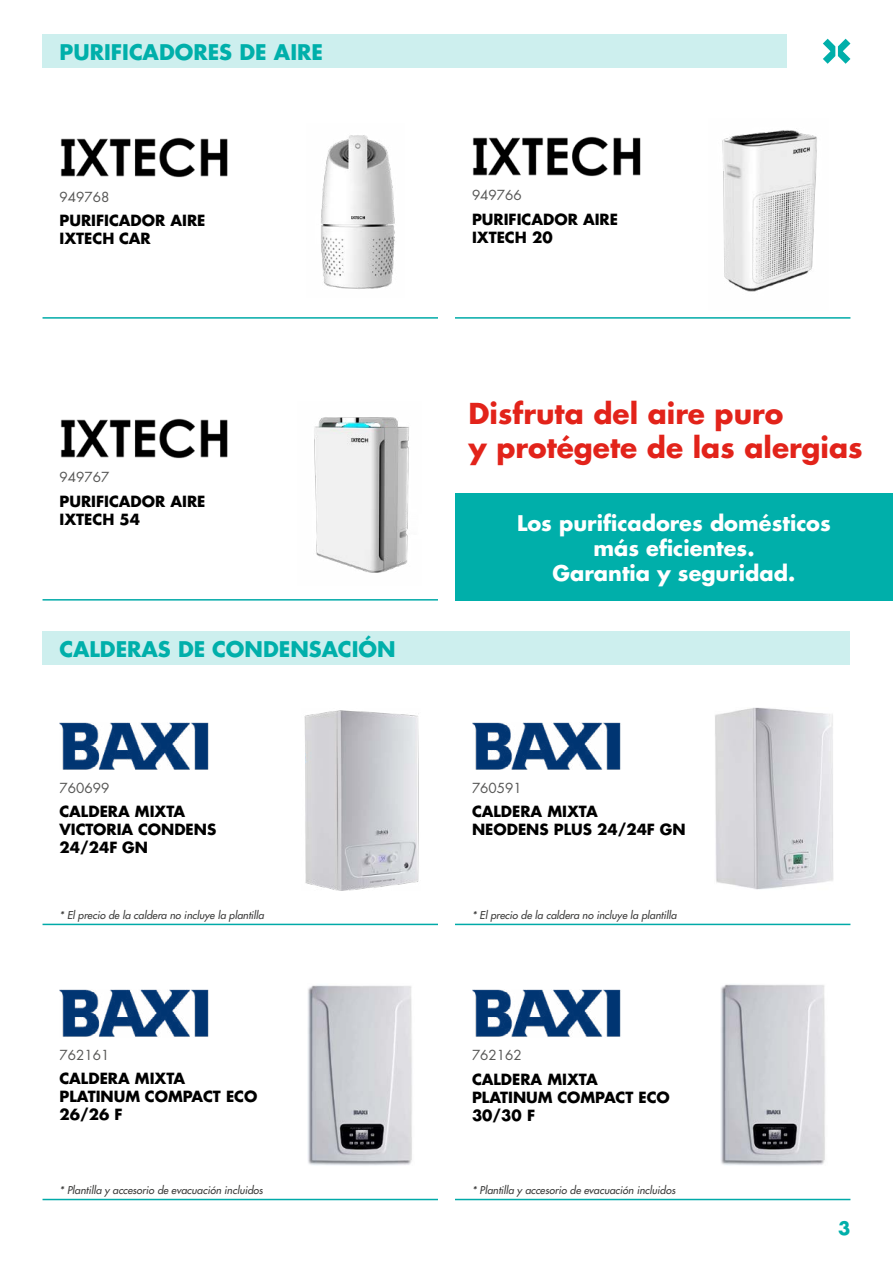
<style>
.page{position:relative;width:893px;height:1263px;background:#fff}
.page>*{position:absolute;margin:0;border:0;box-sizing:border-box;transform-origin:0 0}
.t1{font:700 28.05px/34.2px "Futura LT Pro";color:#e2231a}
.t2{font:700 21px/25.2px "Futura LT Pro";color:#fff;text-align:center}
.t3{font:700 21px "Futura LT Pro";color:#00afaa}
.t4{font:700 18px "Futura LT Pro";color:#00afaa}
.t5{font:700 15px/18px "Futura LT Pro";color:#000}
.t6{font:13.5px "Futura LT Pro";color:#575756}
.t7{font:italic 500 10.5px "Futura LT Pro";color:#3c3c3b}
.s1{font-size:28.5px}
</style>
<div class="page">
<svg style="left:823px;top:39px;width:27px;height:25px"></svg>
<div style="left:455px;top:493px;width:438px;height:108px;background:#00afaa"></div>
<hr style="left:43px;top:317px;width:395px;height:2px;background:#00aaa8">
<img style="left:60px;top:137px;width:168px;height:41px">
<img style="left:321px;top:135px;width:74px;height:154px">
<hr style="left:455px;top:317px;width:395px;height:2px;background:#00aaa8">
<img style="left:472px;top:136px;width:169px;height:41px">
<img style="left:722px;top:130px;width:95px;height:162px">
<hr style="left:43px;top:599px;width:395px;height:2px;background:#00aaa8">
<img style="left:60px;top:418px;width:168px;height:41px">
<img style="left:314px;top:417px;width:95px;height:156px">
<div style="left:43px;top:34px;width:744px;height:34px;background:#cdefee"></div>
<div style="left:43px;top:631px;width:807px;height:34px;background:#cdefee"></div>
<hr style="left:43px;top:924px;width:395px;height:1px;background:#00aaa8">
<img style="left:60px;top:722px;width:149px;height:48px">
<img style="left:304px;top:710px;width:115px;height:181px">
<hr style="left:455px;top:924px;width:395px;height:1px;background:#00aaa8">
<img style="left:715px;top:707px;width:118px;height:183px">
<img style="left:472px;top:722px;width:149px;height:48px">
<img style="left:60px;top:989px;width:149px;height:48px">
<img style="left:307px;top:985px;width:105px;height:181px">
<hr style="left:43px;top:1199px;width:395px;height:1px;background:#00aaa8">
<img style="left:720px;top:984px;width:105px;height:182px">
<hr style="left:455px;top:1199px;width:395px;height:1px;background:#00aaa8">
<img style="left:472px;top:989px;width:149px;height:48px">
<h2 class="t3" style="left:60px;top:36px;width:265px">PURIFICADORES DE AIRE</h2>
<p class="t6" style="left:60px;top:187px;width:51px">949768</p>
<p class="t5" style="left:60px;top:211px;width:148px">PURIFICADOR AIRE<br>IXTECH CAR</p>
<p class="t6" style="left:60px;top:468px;width:51px">949767</p>
<p class="t5" style="left:60px;top:491px;width:148px">PURIFICADOR AIRE<br>IXTECH 54</p>
<h2 class="t3" style="left:60px;top:633px;width:338px">CALDERAS DE CONDENSACIÓN</h2>
<p class="t6" style="left:60px;top:779px;width:51px">760699</p>
<p class="t5" style="left:60px;top:802px;width:158px">CALDERA MIXTA<br>VICTORIA CONDENS<br>24/24F GN</p>
<p class="t7" style="left:60px;top:907px;width:206px">* El precio de la caldera no incluye la plantilla</p>
<p class="t6" style="left:60px;top:1046px;width:51px">762161</p>
<p class="t5" style="left:60px;top:1069px;width:199px">CALDERA MIXTA<br>PLATINUM COMPACT ECO<br>26/26 F</p>
<p class="t7" style="left:60px;top:1182px;width:205px">* Plantilla y accesorio de evacuación incluidos</p>
<p class="t6" style="left:472px;top:186px;width:51px">949766</p>
<p class="t5" style="left:472px;top:209px;width:148px">PURIFICADOR AIRE<br>IXTECH 20</p>
<h1 class="t1" style="left:469px;top:395px;width:396px">Disfruta del aire puro<br>y protégete de las alergia<span class="s1">s</span></h1>
<h2 class="t2" style="left:517px;top:509px;width:315px">Los purificadores domésticos más eficientes.<br>Garantia y seguridad.</h2>
<p class="t6" style="left:472px;top:779px;width:51px">760591</p>
<p class="t5" style="left:472px;top:802px;width:215px">CALDERA MIXTA<br>NEODENS PLUS 24/24F GN</p>
<p class="t7" style="left:472px;top:907px;width:206px">* El precio de la caldera no incluye la plantilla</p>
<p class="t6" style="left:472px;top:1046px;width:51px">762162</p>
<p class="t5" style="left:472px;top:1069px;width:199px">CALDERA MIXTA<br>PLATINUM COMPACT ECO<br>30/30 F</p>
<p class="t7" style="left:472px;top:1182px;width:205px">* Plantilla y accesorio de evacuación incluidos</p>
<p class="t4" style="left:838px;top:1215px;width:14px">3</p>
</div>
